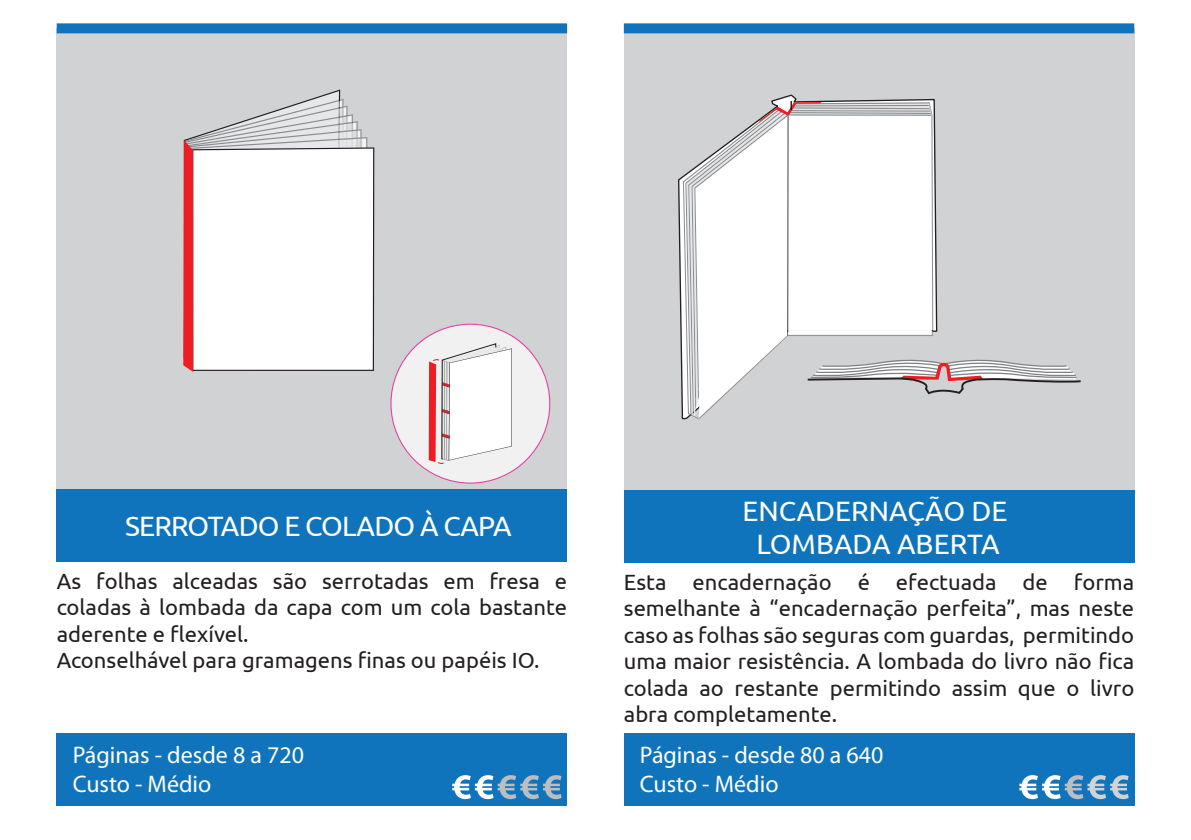
<style>
.page{position:relative;width:1191px;height:840px;background:#fff}
.page>*{position:absolute;margin:0;border:0;box-sizing:border-box;transform-origin:0 0}
.t1{font:28px/33.6px "Ubuntu";letter-spacing:-.01em;color:#fff;text-align:center}
.t2{font:28px "Ubuntu";letter-spacing:-.03em;color:#fff}
.t3{font:24px/28.8px "Myriad Pro";color:#fff}
.t4{font:22px/26.4px "Ubuntu";color:#231f20}
</style>
<div class="page">
<div style="left:57px;top:28px;width:510px;height:461px;background:#d1d2d4"></div>
<div style="left:57px;top:489px;width:510px;height:72px;background:#1074bc"></div>
<div style="left:57px;top:732px;width:510px;height:72px;background:#1074bc"></div>
<svg style="left:452px;top:775px;width:109px;height:23px"></svg>
<div style="left:57px;top:23px;width:510px;height:10px;background:#1074bc"></div>
<div style="left:624px;top:28px;width:510px;height:461px;background:#d1d2d4"></div>
<svg style="left:677px;top:94px;width:261px;height:469px"></svg>
<svg style="left:683px;top:101px;width:398px;height:318px"></svg>
<div style="left:624px;top:490px;width:510px;height:72px;background:#1074bc"></div>
<div style="left:624px;top:732px;width:510px;height:72px;background:#1074bc"></div>
<div style="left:624px;top:23px;width:510px;height:10px;background:#1074bc"></div>
<svg style="left:1019px;top:775px;width:109px;height:23px"></svg>
<svg style="left:368px;top:147px;width:6px;height:224px"></svg>
<svg style="left:183px;top:99px;width:185px;height:273px;background:#f2eaea"></svg>
<div style="left:391px;top:324px;width:159px;height:159px;background:#f1f1f2;border-radius:50%"></div>
<svg style="left:429px;top:343px;width:83px;height:121px"></svg>
<p class="t2" style="left:125px;top:509px;width:388px">SERROTADO E COLADO À CAPA</p>
<p class="t4" style="left:57px;top:566px;width:512px">As folhas alceadas são serrotadas em fresa e coladas à lombada da capa com um cola bastante aderente e flexível.<br>Aconselhável para gramagens finas ou papéis IO.</p>
<p class="t3" style="left:73px;top:740px;width:233px">Páginas - desde 8 a 720<br>Custo - Médio</p>
<p class="t1" style="left:742px;top:492px;width:267px">ENCADERNAÇÃO DE<br>LOMBADA ABERTA</p>
<p class="t4" style="left:624px;top:568px;width:512px;text-align:justify">Esta encadernação é efectuada de forma semelhante à “encadernação perfeita”, mas neste caso as folhas são seguras com guardas, permitindo uma maior resistência. A lombada do livro não fica colada ao restante permitindo assim que o livro abra completamente.</p>
<p class="t3" style="left:640px;top:740px;width:245px">Páginas - desde 80 a 640<br>Custo - Médio</p>
</div>
